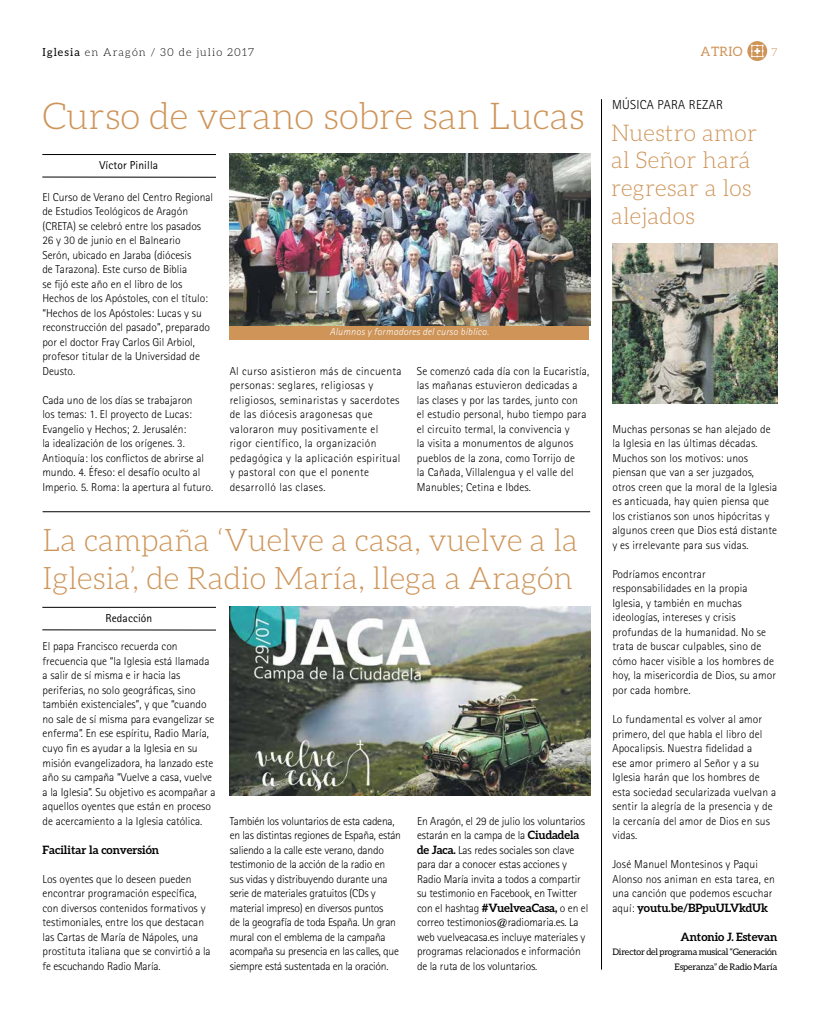
<style>
.page{position:relative;width:820px;height:1021px;background:#fff}
.page>*{position:absolute;margin:0;border:0;box-sizing:border-box;transform-origin:0 0}
.t1{font:300 37px "Aleo";color:#ce9458}
.t2{font:300 31px/37.2px "Aleo";color:#ce9458}
.t3{font:300 23px/27.6px "Aleo";letter-spacing:.01em;color:#ce9458}
.t4{font:300 13px "Rotis Sans Serif";letter-spacing:.02em;color:#000}
.t5{font:13px "Aleo";letter-spacing:.025em;color:#ce9458}
.t6{font:300 11.5px/14.5px "Rotis Sans Serif";color:#000}
.t7{font:300 11.5px/14.5px "Rotis Sans Serif";letter-spacing:-.02em;color:#000}
.t8{font:300 11.5px/14.5px "Rotis Sans Serif";letter-spacing:.03em;color:#000}
.t9{font:700 11.5px "Aleo";letter-spacing:-.01em;color:#000}
.t10{font:11.5px "Rotis Sans Serif";letter-spacing:.01em;color:#000}
.t11{font:300 11px "Aleo";letter-spacing:.1em;color:#000}
.t12{font:300 11px "Aleo";color:#ce9458}
.t13{font:italic 300 10px "Rotis Sans Serif";letter-spacing:.025em;color:#fff}
.t14{font:9px/14.5px "Aleo";letter-spacing:-.02em;color:#000;text-align:right}
.s1{font-weight:400}
.s2{font-family:"Aleo";font-weight:700}
.s3{font-family:"Rotis Sans Serif";font-weight:300}
</style>
<div class="page">
<div style="left:230px;top:325px;width:358px;height:14px;background:#ce9458"></div>
<svg style="left:747px;top:41px;width:19px;height:20px"></svg>
<img style="left:230px;top:153px;width:360px;height:172px">
<img style="left:612px;top:243px;width:165px;height:161px">
<hr style="left:601px;top:99px;width:1px;height:870px;background:#000">
<img style="left:230px;top:607px;width:360px;height:188px">
<hr style="left:42px;top:154px;width:174px;height:1px;background:#000">
<hr style="left:42px;top:177px;width:174px;height:1px;background:#000">
<hr style="left:42px;top:607px;width:174px;height:1px;background:#000">
<hr style="left:42px;top:629px;width:174px;height:1px;background:#000">
<hr style="left:43px;top:511px;width:547px;height:1px;background:#000">
<p class="t11" style="left:43px;top:46px;width:213px"><span class="s1">Iglesia</span> en Aragón / 30 de julio 2017</p>
<p class="t5" style="left:700px;top:44px;width:43px">ATRIO</p>
<p class="t12" style="left:771px;top:46px;width:8px">7</p>
<h1 class="t1" style="left:43px;top:96px;width:543px">Curso de verano sobre san Lucas</h1>
<p class="t10" style="left:99px;top:158px;width:60px">Víctor Pinilla</p>
<p class="t6" style="left:42px;top:189px;width:172px">El Curso de Verano del Centro Regional de Estudios Teológicos de Aragón (CRETA) se celebró entre los pasados 26 y 30 de junio en el Balneario<br>Serón, ubicado en Jaraba (diócesis<br>de Tarazona). Este curso de Biblia<br>se fijó este año en el libro de los Hechos de los Apóstoles, con el título: “Hechos de los Apóstoles: Lucas y su reconstrucción del pasado”, preparado por el doctor Fray Carlos Gil Arbiol, profesor titular de la Universidad de Deusto.</p>
<p class="t6" style="left:42px;top:393px;width:172px">Cada uno de los días se trabajaron<br>los temas: 1. El proyecto de Lucas:<br>Evangelio y Hechos; 2. Jerusalén:<br>la idealización de los orígenes. 3.<br>Antioquía: los conflictos de abrirse al mundo. 4. Éfeso: el desafío oculto al Imperio. 5. Roma: la apertura al futuro.</p>
<p class="t13" style="left:330px;top:326px;width:160px">Alumnos y formadores del curso bíblico.</p>
<p class="t8" style="left:229px;top:363px;width:173px">Al curso asistieron más de cincuenta personas: seglares, religiosas y religiosos, seminaristas y sacerdotes de las diócesis aragonesas que valoraron muy positivamente el rigor científico, la organización pedagógica y la aplicación espiritual y pastoral con que el ponente desarrolló las clases.</p>
<p class="t6" style="left:417px;top:363px;width:174px">Se comenzó cada día con la Eucaristía, las mañanas estuvieron dedicadas a las clases y por las tardes, junto con<br>el estudio personal, hubo tiempo para el circuito termal, la convivencia y<br>la visita a monumentos de algunos pueblos de la zona, como Torrijo de<br>la Cañada, Villalengua y el valle del Manubles; Cetina e Ibdes.</p>
<h2 class="t2" style="left:43px;top:522px;width:536px">La campaña ‘Vuelve a casa, vuelve a la<br>Iglesia’, de Radio María, llega a Aragón</h2>
<p class="t10" style="left:105px;top:611px;width:48px">Redacción</p>
<p class="t6" style="left:43px;top:639px;width:174px">El papa Francisco recuerda con frecuencia que “la Iglesia está llamada a salir de sí misma e ir hacia las periferias, no solo geográficas, sino también existenciales”, y que “cuando no sale de sí misma para evangelizar se enferma”. En ese espíritu, Radio María, cuyo fin es ayudar a la Iglesia en su misión evangelizadora, ha lanzado este año su campaña “Vuelve a casa, vuelve a la Iglesia”. Su objetivo es acompañar a aquellos oyentes que están en proceso de acercamiento a la Iglesia católica.</p>
<p class="t9" style="left:43px;top:842px;width:118px">Facilitar la conversión</p>
<p class="t6" style="left:43px;top:871px;width:170px">Los oyentes que lo deseen pueden encontrar programación específica, con diversos contenidos formativos y testimoniales, entre los que destacan las Cartas de María de Nápoles, una prostituta italiana que se convirtió a la fe escuchando Radio María.</p>
<p class="t7" style="left:230px;top:813px;width:173px">También los voluntarios de esta cadena, en las distintas regiones de España, están saliendo a la calle este verano, dando testimonio de la acción de la radio en sus vidas y distribuyendo durante una serie de materiales gratuitos (CDs y material impreso) en diversos puntos<br>de la geografía de toda España. Un gran mural con el emblema de la campaña acompaña su presencia en las calles, que siempre está sustentada en la oración.</p>
<p class="t6" style="left:417px;top:813px;width:173px">En Aragón, el 29 de julio los voluntarios estarán en la campa de la <span class="s2">Ciudadela de Jaca.</span> Las redes sociales son clave para dar a conocer estas acciones y Radio María invita a todos a compartir su testimonio en Facebook, en Twitter con el hashtag <span class="s2">#VuelveaCasa,</span> o en el correo testimonios@radiomaria.es. La web vuelveacasa.es incluye materiales y programas relacionados e información de la ruta de los voluntarios.</p>
<p class="t4" style="left:612px;top:97px;width:112px">MÚSICA PARA REZAR</p>
<h3 class="t3" style="left:611px;top:119px;width:147px">Nuestro amor al Señor hará regresar a los alejados</h3>
<p class="t6" style="left:612px;top:421px;width:166px">Muchas personas se han alejado de la Iglesia en las últimas décadas.<br>Muchos son los motivos: unos piensan que van a ser juzgados, otros creen que la moral de la Iglesia es anticuada, hay quien piensa que los cristianos son unos hipócritas y algunos creen que Dios está distante y es irrelevante para sus vidas.</p>
<p class="t6" style="left:612px;top:566px;width:165px">Podríamos encontrar responsabilidades en la propia<br>Iglesia, y también en muchas ideologías, intereses y crisis profundas de la humanidad. No se trata de buscar culpables, sino de cómo hacer visible a los hombres de hoy, la misericordia de Dios, su amor por cada hombre.</p>
<p class="t6" style="left:612px;top:712px;width:165px">Lo fundamental es volver al amor primero, del que habla el libro del<br>Apocalipsis. Nuestra fidelidad a<br>ese amor primero al Señor y a su<br>Iglesia harán que los hombres de esta sociedad secularizada vuelvan a sentir la alegría de la presencia y de la cercanía del amor de Dios en sus vidas.</p>
<p class="t6" style="left:612px;top:857px;width:164px">José Manuel Montesinos y Paqui<br>Alonso nos animan en esta tarea, en una canción que podemos escuchar</p>
<p class="t9" style="left:612px;top:900px;width:157px"><span class="s3">aquí:</span> youtu.be/BPpuULVkdUk</p>
<p class="t9" style="left:680px;top:929px;width:98px">Antonio J. Estevan</p>
<p class="t14" style="left:612px;top:944px;width:166px">Director del programa musical “Generación<br>Esperanza” de Radio María</p>
</div>
